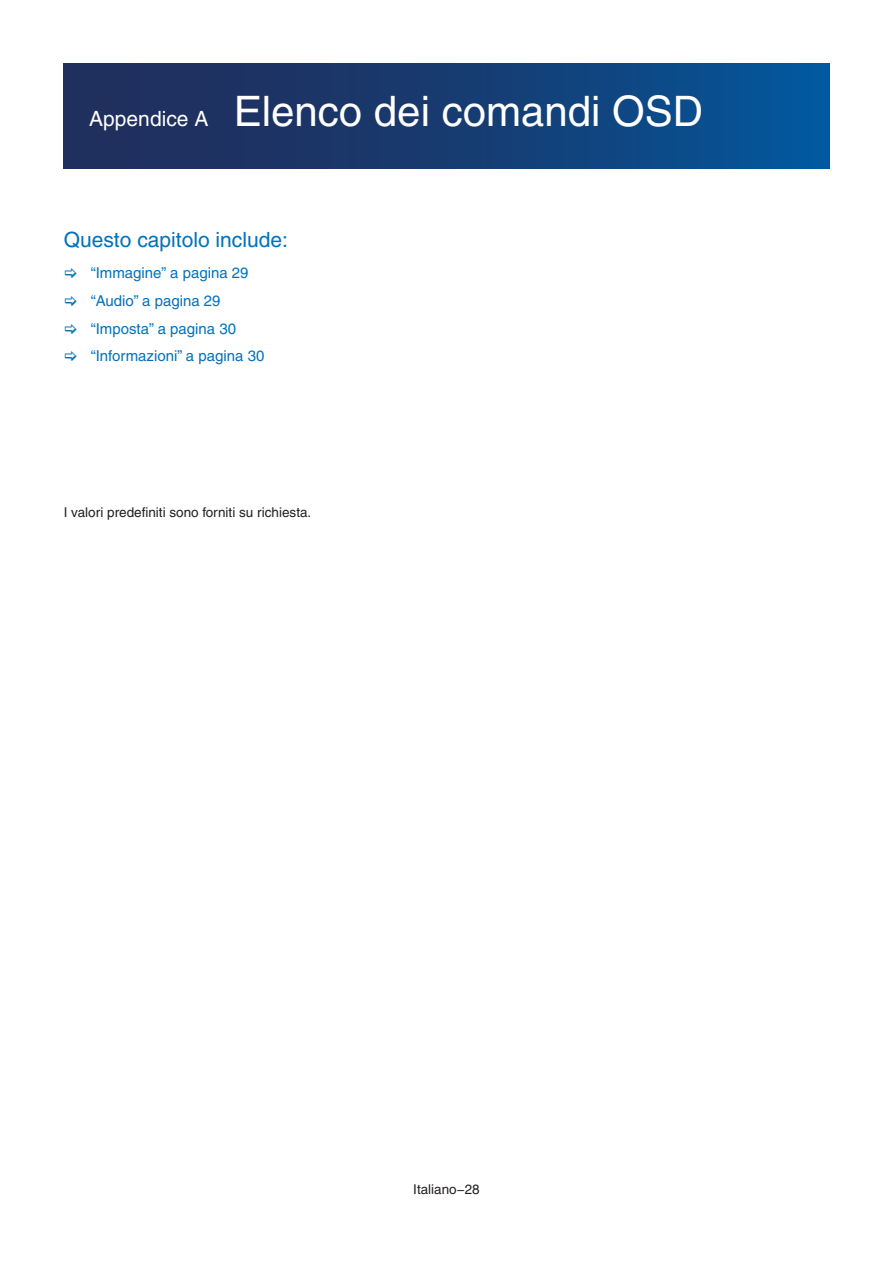
<style>
.page{position:relative;width:893px;height:1263px;background:#fff}
.page>*{position:absolute;margin:0;border:0;box-sizing:border-box;transform-origin:0 0}
.t1{font:42px "Helvetica";color:#fff}
.Head_3{font:21px "Helvetica";color:#0072bc}
.t2{font:15px "Helvetica";color:#0072bc}
.Chapter_page_body_te{font:13.5px "Helvetica";color:#231f20}
.s1{font-size:21px}
</style>
<div class="page">
<div style="left:64px;top:64px;width:765px;height:104px;background:linear-gradient(to right,#242954,#055497)"></div>
<p class="t1" style="left:89px;top:87px;width:615px"><span class="s1">Appendice A</span> Elenco dei comandi OSD</p>
<p class="Head_3" style="left:64px;top:227px;width:226px">Questo capitolo include:</p>
<p class="t2" style="left:91px;top:264px;width:159px">“Immagine” a pagina 29</p>
<p class="t2" style="left:91px;top:292px;width:131px">“Audio” a pagina 29</p>
<p class="t2" style="left:91px;top:320px;width:147px">“Imposta” a pagina 30</p>
<p class="t2" style="left:91px;top:347px;width:175px">“Informazioni” a pagina 30</p>
<p class="Chapter_page_body_te" style="left:64px;top:504px;width:249px">I valori predefiniti sono forniti su richiesta.</p>
<p class="Chapter_page_body_te" style="left:413px;top:1181px;width:68px">Italiano−28</p>
</div>
